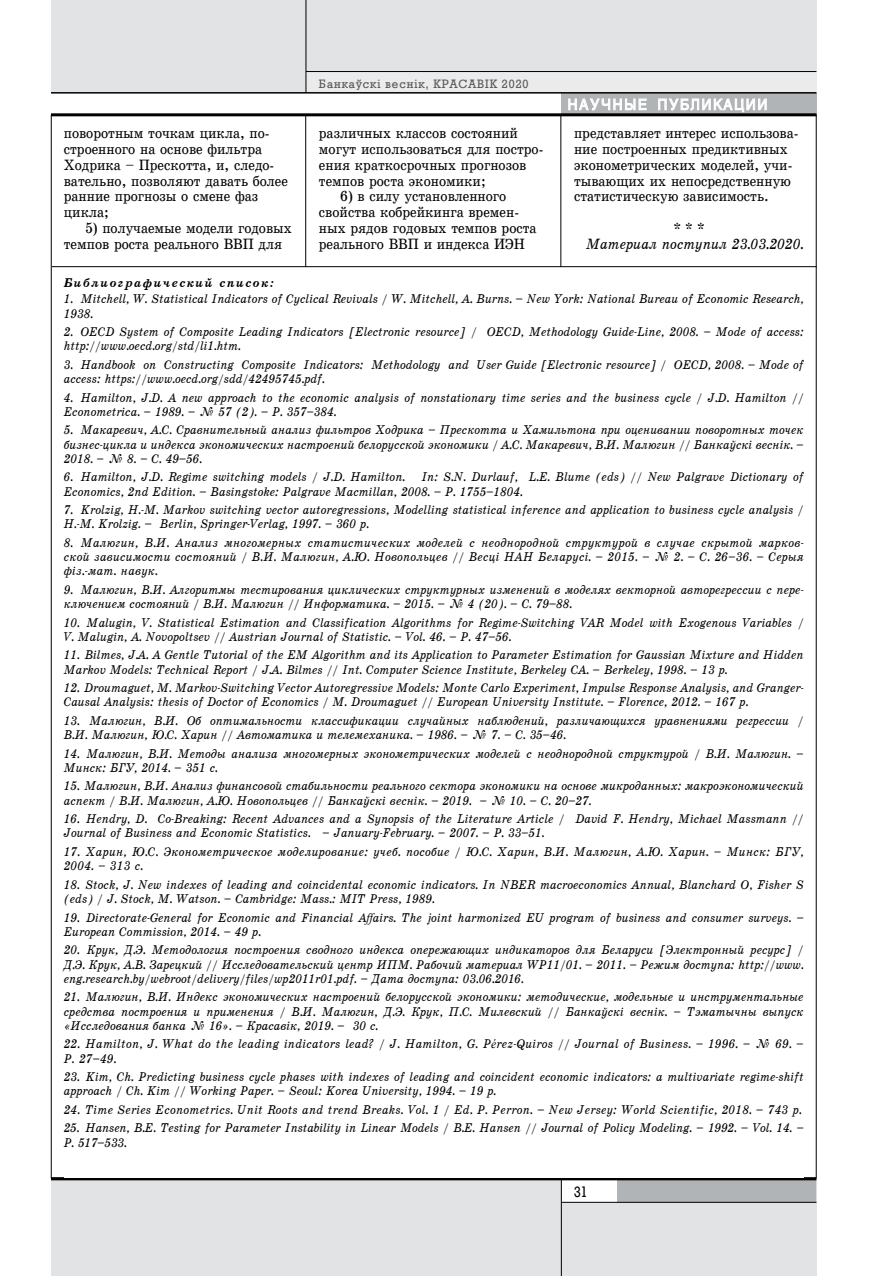
<style>
.page{position:relative;width:893px;height:1276px;background:#fff}
.page>*{position:absolute;margin:0;border:0;box-sizing:border-box;transform-origin:0 0}
.t1{font:15px/15.8px "School Book C";color:#000;scale:.9 1}
.t2{font:15px/15.8px "School Book C Italic";color:#000;scale:.9 1}
.t3{font:15px "Rodeo";color:#000;scale:.9 1}
.t4{font:12.75px/14.2px "School Book C Italic";color:#000;scale:.9 1}
.t5{font:12.75px/14.2px "School Book C Italic";letter-spacing:.02em;color:#000;scale:.9 1}
.t6{font:italic 12.75px "School Book C Bold";letter-spacing:.1em;color:#000}
.t7{font:12px "Rodeo";letter-spacing:.08em;color:#58595b}
.s1{font-family:"Times New Roman";font-style:italic}
</style>
<div class="page">
<div style="left:561px;top:1202px;width:255px;height:74px;background:#e2e3e4"></div>
<svg style="left:616px;top:1180px;width:200px;height:22px;background:#adafb1"></svg>
<div style="left:51px;top:1180px;width:510px;height:96px;background:#e2e3e4"></div>
<hr style="left:562px;top:1202px;width:254px;height:1px;background:#000">
<hr style="left:561px;top:1178px;width:1px;height:98px;background:#000">
<div style="left:51px;top:0;width:255px;height:93px;background:#e2e3e4"></div>
<div style="left:306px;top:0;width:510px;height:72px;background:#e2e3e4"></div>
<div style="left:306px;top:72px;width:510px;height:21px;background:#ebebec"></div>
<hr style="left:306px;top:0;width:1px;height:93px;background:#000">
<hr style="left:306px;top:71px;width:510px;height:1px;background:#000">
<div style="left:561px;top:94px;width:255px;height:21px;background:#b1b4b6"></div>
<svg style="left:568px;top:98px;width:79px;height:13px"></svg>
<svg style="left:658px;top:98px;width:109px;height:14px"></svg>
<hr style="left:51px;top:113px;width:765px;height:3px;background:#000">
<hr style="left:51px;top:1177px;width:765px;height:3px;background:#000">
<hr style="left:305px;top:115px;width:1px;height:1063px;background:#000">
<hr style="left:561px;top:115px;width:1px;height:1063px;background:#000">
<hr style="left:51px;top:92px;width:765px;height:2px;background:#000">
<hr style="left:52px;top:266px;width:765px;height:1px;background:#000">
<p class="t1" style="left:64px;top:125px;width:250px">поворотным точкам цикла, по&shy;строенного на основе фильтра<br>Ходрика – Прескотта, и, следо&shy;вательно, позволяют давать более ранние прогнозы о смене фаз цикла;</p>
<p class="t1" style="left:64px;top:220px;width:255px;text-indent:21px">5) получаемые модели годовых темпов роста реального ВВП для</p>
<p class="t7" style="left:319px;top:77px;width:211px">Банкаўскі веснік, КРАСАВIК 2020</p>
<p class="t1" style="left:319px;top:125px;width:251px">различных классов состояний могут использоваться для постро&shy;ения краткосрочных прогнозов темпов роста экономики;</p>
<p class="t1" style="left:319px;top:188px;width:243px;text-indent:21px">6) в силу установленного свойства кобрейкинга времен&shy;ных рядов годовых темпов роста реального ВВП и индекса ИЭН</p>
<p class="t1" style="left:574px;top:125px;width:251px">представляет интерес использова&shy;ние построенных предиктивных эконометрических моделей, учи&shy;тывающих их непосредственную статистическую зависимость.</p>
<p class="t2" style="left:586px;top:220px;width:243px;text-indent:87px">* * *<br>Материал поступил 23.03.2020.</p>
<p class="t6" style="left:64px;top:276px;width:212px">Библиографический список:</p>
<p class="t4" style="left:64px;top:292px;width:824px">1. Mitchell, W. Statistical Indicators of Cyclical Revivals / W. Mitchell, A. Burns. – New York: National Bureau of Economic Research,<br>1938.</p>
<p class="t4" style="left:64px;top:325px;width:824px">2. OECD System of Composite Leading Indicators [Electronic resource] / OECD, Methodology Guide-Line, 2008. – Mode of access: http://www.oecd.org/std/li1.htm.</p>
<p class="t4" style="left:64px;top:357px;width:823px">3. Handbook on Constructing Composite Indicators: Methodology and User Guide [Electronic resource] / OECD, 2008. – Mode of access: https://www.oecd.org/sdd/42495745.pdf.</p>
<p class="t4" style="left:64px;top:390px;width:824px">4. Hamilton, J.D. A new approach to the economic analysis of nonstationary time series and the business cycle / J.D. Hamilton //<br>Econometrica. – 1989. – № 57 (2). – P. 357–384.</p>
<p class="t4" style="left:64px;top:423px;width:824px;text-align:justify">5. Макаревич, А.С. Сравнительный анализ фильтров Ходрика – Прескотта и Хамильтона при оценивании поворотных точек бизнес-цикла и индекса экономических настроений белорусской экономики / А.С. Макаревич, В.И. Малюгин // Банкаўскi веснiк. – 2018. – № 8. – С. 49–56.</p>
<p class="t4" style="left:64px;top:470px;width:381px">6. Hamilton, J.D. Regime switching models / J.D. Hamilton.</p>
<p class="t4" style="left:64px;top:470px;width:823px;text-indent:358px">In: S.N. Durlauf, L.E. Blume (eds) // New Palgrave Dictionary of<br>Economics, 2nd Edition. – Basingstoke: Palgrave Macmillan, 2008. – P. 1755–1804.</p>
<p class="t4" style="left:64px;top:503px;width:824px">7. Krolzig, H.-M. Markov switching vector autoregressions, Modelling statistical inference and application to business cycle analysis /<br>Н.-М. Krolzig. – Berlin, Springer-Verlag, 1997. – 360 p.</p>
<p class="t4" style="left:64px;top:535px;width:824px;text-align:justify">8. Малюгин, В.И. Анализ многомерных статистических моделей с неоднородной структурой в случае скрытой марков&shy;ской зависимости состояний / В.И. Малюгин, А.Ю. Новопольцев // Весцi НАН Беларусi. – 2015. – № 2. – С. 26–36. – Серыя фiз.-мат. навук.</p>
<p class="t4" style="left:64px;top:582px;width:824px">9. Малюгин, В.И. Алгоритмы тестирования циклических структурных изменений в моделях векторной авторегрессии с пере&shy;ключением состояний / В.И. Малюгин // Информатика. – 2015. – № 4 (20). – С. 79–88.</p>
<p class="t4" style="left:64px;top:615px;width:824px">10. Malugin, V. Statistical Estimation and Classification Algorithms for Regime-Switching VAR Model with Exogenous Variables /<br>V. Malugin, A. Novopoltsev // Austrian Journal of Statistic. – Vol. 46. – P. 47–56.</p>
<p class="t4" style="left:64px;top:648px;width:824px">11. Bilmes, J.A. A Gentle Tutorial of the EM Algorithm and its Application to Parameter Estimation for Gaussian Mixture and Hidden<br>Markov Models: Technical Report / J.A. Bilmes // Int. Computer Science Institute, Berkeley CA. – Berkeley, 1998. – 13 p.</p>
<p class="t4" style="left:64px;top:681px;width:824px">12. Droumaguet, M. Markov-Switching Vector Autoregressive Models: Monte Carlo Experiment, Impulse Response Analysis, and Granger-<br>Causal Analysis: thesis of Doctor of Economics / M. Droumaguet // European University Institute. – Florence, 2012. – 167 p.</p>
<p class="t4" style="left:64px;top:713px;width:823px">13. Малюгин, В.И. Об оптимальности классификации случайных наблюдений, различающихся уравнениями регрессии /<br>В.И. Малюгин, Ю.С. Харин // Автоматика и телемеханика. – 1986. – № 7. – С. 35–46.</p>
<p class="t4" style="left:64px;top:746px;width:824px">14. Малюгин, В.И. Методы анализа многомерных эконометрических моделей с неоднородной структурой / В.И. Малюгин. –<br>Минск: БГУ, 2014. – 351 с.</p>
<p class="t4" style="left:64px;top:779px;width:823px">15. Малюгин, В.И. Анализ финансовой стабильности реального сектора экономики на основе микроданных: макроэкономический аспект / В.И. Малюгин, А.Ю. Новопольцев // Банкаўскi веснiк. – 2019. – № 10. – С. 20–27.</p>
<p class="t4" style="left:64px;top:812px;width:824px">16. Hendry, D. Co-Breaking: Recent Advances and a Synopsis of the Literature Article / David F. Hendry, Michael Massmann //<br>Journal of Business and Economic Statistics. – January-February. – 2007. – P. 33–51.</p>
<p class="t5" style="left:64px;top:844px;width:823px">17. Харин, Ю.С. Эконометрическое моделирование: учеб. пособие / Ю.С. Харин, В.И. Малюгин, А.Ю. Харин. – Минск: БГУ,<br>2004. – 313 с.</p>
<p class="t4" style="left:64px;top:877px;width:824px">18. Stock, J. New indexes of leading and coincidental economic indicators. In NBER macroeconomics Annual, Blanchard O, Fisher S (eds) / J. Stock, M. Watson. – Cambridge: Mass.: MIT Press, 1989.</p>
<p class="t4" style="left:64px;top:910px;width:824px">19. Directorate-General for Economic and Financial A<span class="s1">ff</span>airs. The joint harmonized EU program of business and consumer surveys. –<br>European Commission, 2014. – 49 p.</p>
<p class="t4" style="left:64px;top:943px;width:823px;text-align:justify">20. Крук, Д.Э. Методология построения сводного индекса опережающих индикаторов для Беларуси [Электронный ресурс] / Д.Э. Крук, А.В. Зарецкий // Исследовательский центр ИПМ. Рабочий материал WP11/01. – 2011. – Режим доступа: http://www. eng.research.by/webroot/delivery/files/wp2011r01.pdf. – Дата доступа: 03.06.2016.</p>
<p class="t4" style="left:64px;top:990px;width:823px;text-align:justify">21. Малюгин, В.И. Индекс экономических настроений белорусской экономики: методические, модельные и инструментальные средства построения и применения / В.И. Малюгин, Д.Э. Крук, П.С. Милевский // Банкаўскi веснiк. – Тэматычны выпуск «Исследования банка № 16». – Красавік, 2019. – 30 c.</p>
<p class="t5" style="left:64px;top:1037px;width:824px">22. Hamilton, J. What do the leading indicators lead? / J. Hamilton, G. P<span class="s1">é</span>rez-Quiros // Journal of Business. – 1996. – № 69. –<br>P. 27–49.</p>
<p class="t4" style="left:64px;top:1069px;width:824px">23. Kim, Ch. Predicting business cycle phases with indexes of leading and coincident economic indicators: a multivariate regime-shift approach / Ch. Kim // Working Paper. – Seoul: Korea University, 1994. – 19 р.</p>
<p class="t5" style="left:64px;top:1102px;width:821px">24. Time Series Econometrics. Unit Roots and trend Breaks. Vol. 1 / Ed. P. Perron. – New Jersey: World Scientific, 2018. – 743 p.</p>
<p class="t4" style="left:64px;top:1121px;width:824px">25. Hansen, B.E. Testing for Parameter Instability in Linear Models / B.E. Hansen // Journal of Policy Modeling. – 1992. – Vol. 14. –<br>P. 517–533.</p>
<p class="t3" style="left:574px;top:1183px;width:16px">31</p>
</div>
